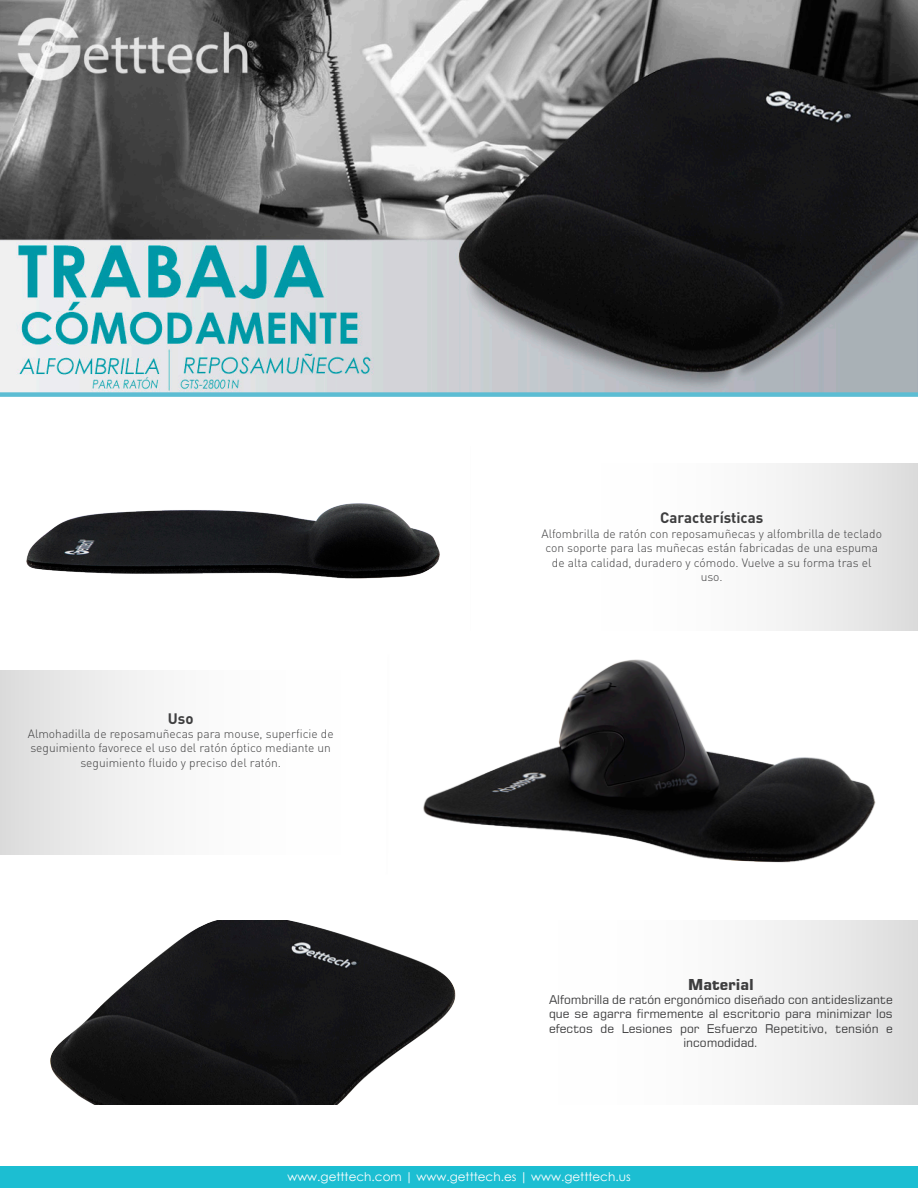
<style>
.page{position:relative;width:918px;height:1188px;background:#fff}
.page>*{position:absolute;margin:0;border:0;box-sizing:border-box;transform-origin:0 0}
.t1{font:700 15px "DIN Pro";color:#3e3e3f}
.t2{font:700 15px "Square 721 BT";color:#3e3e3f}
.t3{font:300 12px/14.4px "DIN Pro";color:#3e3e3f;text-align:center}
.t4{font:12px/14.4px "Square 721 BT";color:#3e3e3f;text-align:center}
.t5{font:12px "Century Gothic";color:#fff}
</style>
<div class="page">
<div style="left:0;top:1167px;width:918px;height:21px;background:#1cbed2"></div>
<img style="left:0;top:0;width:918px;height:392px">
<div style="left:0;top:392px;width:918px;height:5px;background:#5cbdd3"></div>
<img style="left:50px;top:921px;width:406px;height:184px">
<div style="left:527px;top:920px;width:391px;height:185px;background:linear-gradient(to right,#fff,#e2e2e2)"></div>
<div style="left:0;top:670px;width:369px;height:184px;background:linear-gradient(to right,#e2e2e2,#fff)"></div>
<div style="left:574px;top:464px;width:344px;height:166px;background:linear-gradient(to right,#fff,#e3e3e3)"></div>
<img style="left:423px;top:659px;width:453px;height:204px">
<img style="left:26px;top:503px;width:414px;height:76px">
<p class="t1" style="left:168px;top:706px;width:27px">Uso</p>
<p class="t3" style="left:28px;top:725px;width:307px">Almohadilla de reposamuñecas para mouse, superficie de seguimiento favorece el uso del ratón óptico mediante un seguimiento fluido y preciso del ratón.</p>
<p class="t1" style="left:660px;top:505px;width:104px">Características</p>
<p class="t3" style="left:541px;top:525px;width:342px">Alfombrilla de ratón con reposamuñecas y alfombrilla de teclado con soporte para las muñecas están fabricadas de una espuma de alta calidad, duradero y cómodo. Vuelve a su forma tras el uso.</p>
<p class="t2" style="left:688px;top:975px;width:67px">Material</p>
<p class="t4" style="left:549px;top:992px;width:345px">Alfombrilla de ratón ergonómico diseñado con antideslizante que se agarra firmemente al escritorio para minimizar los efectos de Lesiones por Esfuerzo Repetitivo, tensión e incomodidad.</p>
<p class="t5" style="left:287px;top:1168px;width:345px">www.getttech.com | www.getttech.es | www.getttech.us</p>
</div>
